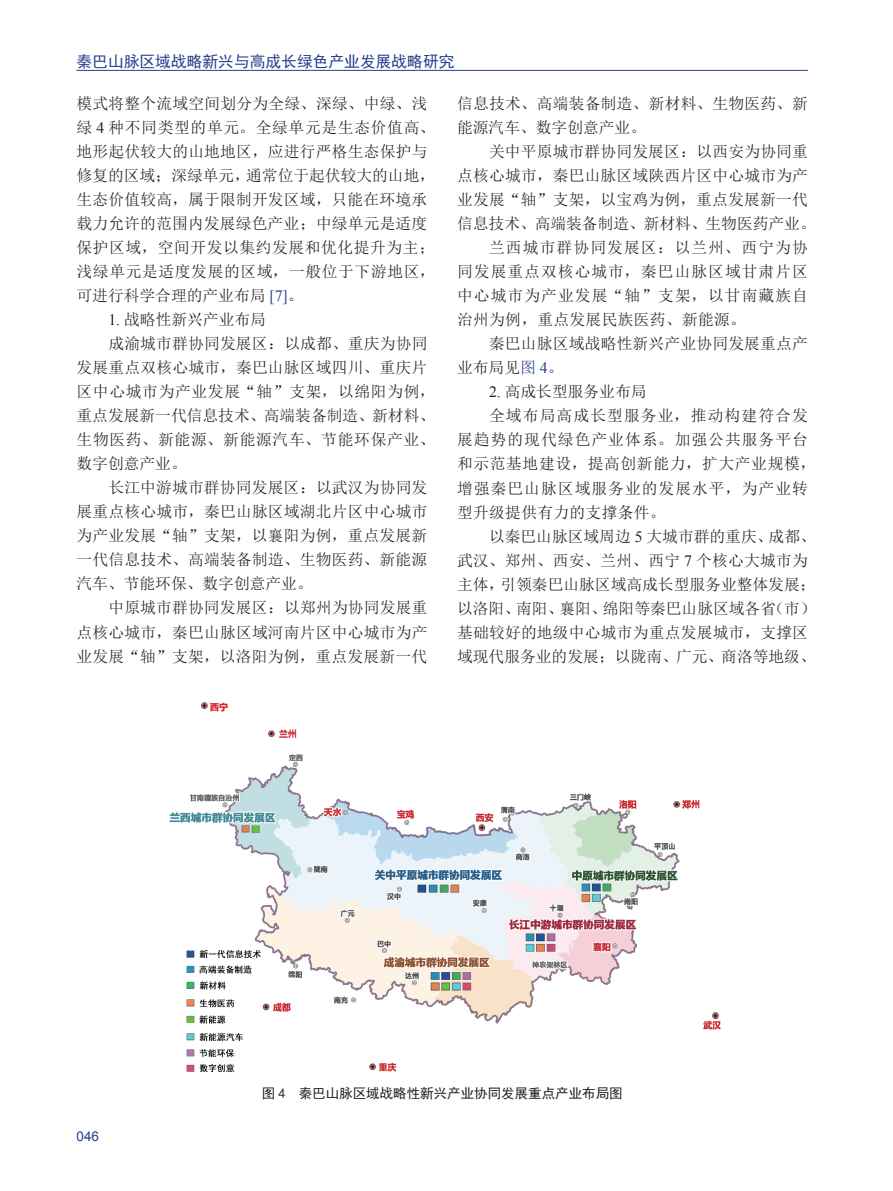
<style>
.page{position:relative;width:893px;height:1191px;background:#fff}
.page>*{position:absolute;margin:0;border:0;box-sizing:border-box;transform-origin:0 0}
.t1{font:15.75px/24px "Sim Sun";letter-spacing:.015em;color:#231f20}
.t2{font:15.75px "Sim Sun";letter-spacing:.065em;color:#231f20}
.t3{font:15.75px "Sim Sun";letter-spacing:.07em;color:#231f20}
.t4{font:15.75px "Sim Sun";letter-spacing:.045em;color:#231f20}
.t5{font:15.75px "Sim Hei";color:#253f8e}
.t6{font:15.75px "Sim Sun";letter-spacing:.04em;color:#231f20}
.t7{font:13.5px "Sim Hei";color:#231f20}
.t8{font:13.5px "Arial";color:#253f8e}
.s1{font-family:"Times New Roman"}
.s2{font-family:"Times New Roman";color:#253f8e}
.s3{color:#253f8e}
</style>
<div class="page">
<hr style="left:77px;top:70px;width:731px;height:1px;background:#253f8e">
<img style="left:169px;top:702px;width:552px;height:370px">
<p class="t5" style="left:77px;top:53px;width:379px">秦巴山脉区域战略新兴与高成长绿色产业发展战略研究</p>
<p class="t1" style="left:77px;top:92px;width:360px">模式将整个流域空间划分为全绿、深绿、中绿、浅绿 <span class="s1">4</span> 种不同类型的单元。全绿单元是生态价值高、地形起伏较大的山地地区，应进行严格生态保护与修复的区域；深绿单元，通常位于起伏较大的山地，生态价值较高，属于限制开发区域，只能在环境承载力允许的范围内发展绿色产业；中绿单元是适度保护区域，空间开发以集约发展和优化提升为主；浅绿单元是适度发展的区域，一般位于下游地区，可进行科学合理的产业布局 <span class="s2">[7]</span>。</p>
<p class="t1" style="left:108px;top:308px;width:159px"><span class="s1">1.</span> 战略性新兴产业布局</p>
<p class="t1" style="left:108px;top:332px;width:321px">成渝城市群协同发展区：以成都、重庆为协同</p>
<p class="t1" style="left:77px;top:356px;width:352px">发展重点双核心城市，秦巴山脉区域四川、重庆片</p>
<p class="t4" style="left:77px;top:384px;width:360px">区中心城市为产业发展“轴”支架，以绵阳为例，</p>
<p class="t1" style="left:77px;top:404px;width:360px">重点发展新一代信息技术、高端装备制造、新材料、</p>
<p class="t4" style="left:77px;top:432px;width:360px">生物医药、新能源、新能源汽车、节能环保产业、</p>
<p class="t1" style="left:77px;top:452px;width:112px">数字创意产业。</p>
<p class="t1" style="left:108px;top:476px;width:320px">长江中游城市群协同发展区：以武汉为协同发</p>
<p class="t1" style="left:77px;top:500px;width:352px">展重点核心城市，秦巴山脉区域湖北片区中心城市</p>
<p class="t1" style="left:77px;top:524px;width:352px">为产业发展“轴”支架，以襄阳为例，重点发展新</p>
<p class="t1" style="left:77px;top:548px;width:352px">一代信息技术、高端装备制造、生物医药、新能源</p>
<p class="t1" style="left:77px;top:572px;width:238px">汽车、节能环保、数字创意产业。</p>
<p class="t1" style="left:108px;top:596px;width:320px">中原城市群协同发展区：以郑州为协同发展重</p>
<p class="t1" style="left:77px;top:620px;width:352px">点核心城市，秦巴山脉区域河南片区中心城市为产</p>
<p class="t1" style="left:77px;top:644px;width:352px">业发展“轴”支架，以洛阳为例，重点发展新一代</p>
<p class="t1" style="left:457px;top:92px;width:352px">信息技术、高端装备制造、新材料、生物医药、新能源汽车、数字创意产业。</p>
<p class="t1" style="left:489px;top:140px;width:320px">关中平原城市群协同发展区：以西安为协同重</p>
<p class="t1" style="left:457px;top:164px;width:352px">点核心城市，秦巴山脉区域陕西片区中心城市为产</p>
<p class="t1" style="left:457px;top:188px;width:352px">业发展“轴”支架，以宝鸡为例，重点发展新一代</p>
<p class="t1" style="left:457px;top:212px;width:360px">信息技术、高端装备制造、新材料、生物医药产业。</p>
<p class="t3" style="left:489px;top:240px;width:320px">兰西城市群协同发展区：以兰州、西宁为协</p>
<p class="t2" style="left:457px;top:264px;width:352px">同发展重点双核心城市，秦巴山脉区域甘肃片区</p>
<p class="t3" style="left:457px;top:288px;width:352px">中心城市为产业发展“轴”支架，以甘南藏族自</p>
<p class="t1" style="left:457px;top:308px;width:290px">治州为例，重点发展民族医药、新能源。</p>
<p class="t1" style="left:489px;top:332px;width:320px">秦巴山脉区域战略性新兴产业协同发展重点产</p>
<p class="t1" style="left:457px;top:356px;width:108px">业布局见<span class="s3">图</span> <span class="s2">4</span>。</p>
<p class="t1" style="left:489px;top:380px;width:159px"><span class="s1">2.</span> 高成长型服务业布局</p>
<p class="t3" style="left:489px;top:408px;width:320px">全域布局高成长型服务业，推动构建符合发</p>
<p class="t2" style="left:457px;top:432px;width:352px">展趋势的现代绿色产业体系。加强公共服务平台</p>
<p class="t6" style="left:457px;top:456px;width:360px">和示范基地建设，提高创新能力，扩大产业规模，</p>
<p class="t2" style="left:457px;top:480px;width:352px">增强秦巴山脉区域服务业的发展水平，为产业转</p>
<p class="t1" style="left:457px;top:500px;width:210px">型升级提供有力的支撑条件。</p>
<p class="t1" style="left:489px;top:524px;width:328px">以秦巴山脉区域周边 <span class="s1">5</span> 大城市群的重庆、成都、</p>
<p class="t1" style="left:457px;top:548px;width:352px">武汉、郑州、西安、兰州、西宁 <span class="s1">7</span> 个核心大城市为</p>
<p class="t1" style="left:457px;top:572px;width:360px">主体，引领秦巴山脉区域高成长型服务业整体发展；</p>
<p class="t1" style="left:457px;top:596px;width:360px">以洛阳、南阳、襄阳、绵阳等秦巴山脉区域各省（市）</p>
<p class="t1" style="left:457px;top:620px;width:352px">基础较好的地级中心城市为重点发展城市，支撑区</p>
<p class="t1" style="left:457px;top:644px;width:360px">域现代服务业的发展；以陇南、广元、商洛等地级、</p>
<p class="t8" style="left:77px;top:1127px;width:24px">046</p>
<p class="t7" style="left:262px;top:1086px;width:363px">图 4 秦巴山脉区域战略性新兴产业协同发展重点产业布局图</p>
</div>
